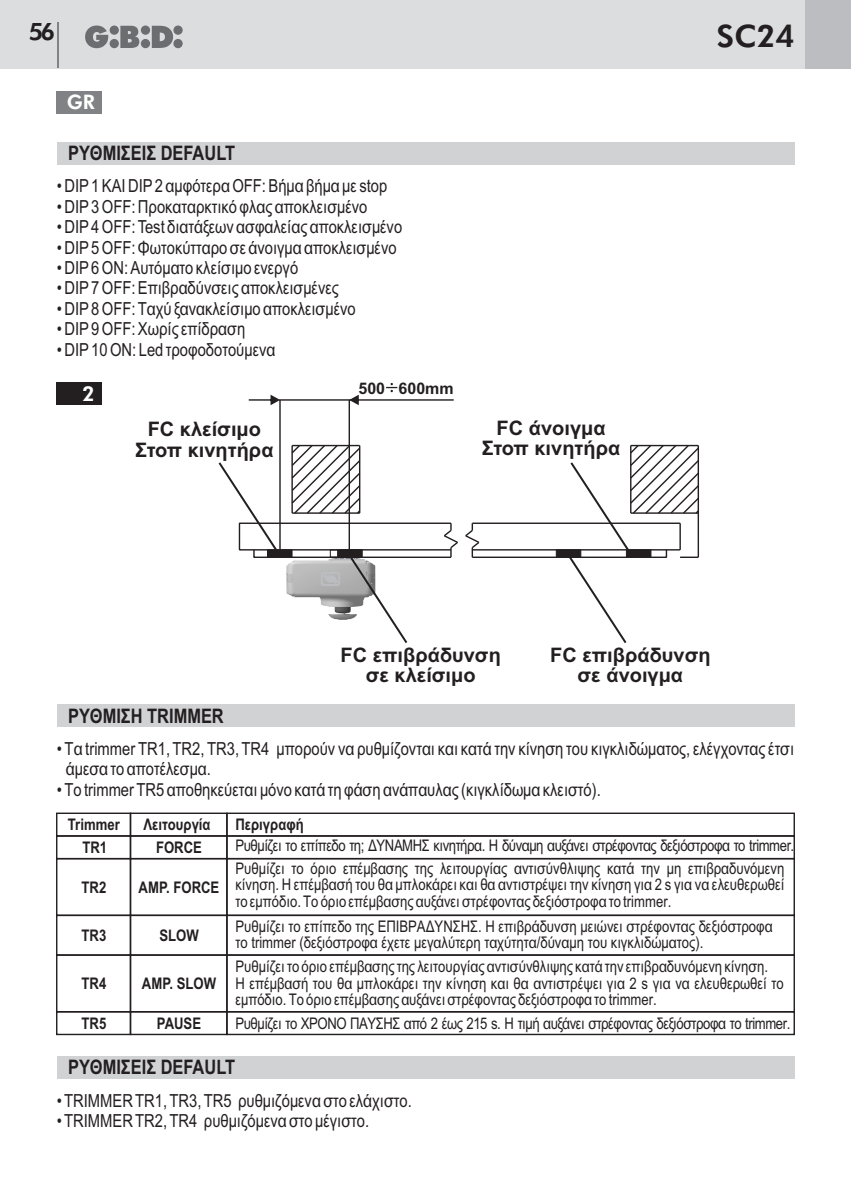
<style>
.page{position:relative;width:851px;height:1191px;background:#fff}
.page>*{position:absolute;margin:0;border:0;box-sizing:border-box;transform-origin:0 0}
.t1{font:800 31px "Futura BT";color:#231f20}
.t2{font:800 24px "Futura BT";color:#231f20}
.t3{font:800 20.6px "Futura BT";color:#fff}
.t4{font:700 20px/20.2px "Arial";color:#231f20;text-align:center}
.t5{font:700 20px "Arial Narrow";color:#231f20}
.t6{font:800 20px "Futura BT";color:#fff}
.t7{font:18px/20.4px "Arial Narrow";color:#231f20}
.t8{font:16px/16.4px "Arial Narrow";color:#231f20}
.t9{font:16px/22.6px "Arial Narrow";letter-spacing:-.025em;color:#231f20}
.t10{font:700 16px/22.8px "Arial Narrow";color:#231f20;text-align:center}
.t11{font:700 16px "Arial";color:#231f20}
</style>
<div class="page">
<div style="left:0;top:0;width:850px;height:68px;background:#dcdddf"></div>
<div style="left:805px;top:0;width:45px;height:68px;background:#bcbdc0"></div>
<svg style="left:85px;top:26px;width:98px;height:22px"></svg>
<hr style="left:57px;top:23px;width:1px;height:45px;background:#808285">
<div style="left:57px;top:91px;width:45px;height:22px;background:#808285"></div>
<div style="left:57px;top:142px;width:737px;height:22px;background:#d1d2d4"></div>
<div style="left:57px;top:704px;width:737px;height:23px;background:#d1d2d4"></div>
<div style="left:57px;top:1055px;width:737px;height:23px;background:#d1d2d4"></div>
<svg style="left:218px;top:444px;width:481px;height:199px"></svg>
<hr style="left:279px;top:400px;width:2px;height:153px;background:#231f20">
<hr style="left:348px;top:400px;width:2px;height:153px;background:#231f20">
<hr style="left:279px;top:399px;width:73px;height:2px;background:#231f20">
<svg style="left:249px;top:395px;width:31px;height:10px"></svg>
<svg style="left:349px;top:383px;width:104px;height:22px"></svg>
<div style="left:130px;top:812px;width:97px;height:24px;border:1px solid #231f20"></div>
<div style="left:226px;top:812px;width:568px;height:24px;border:1px solid #231f20"></div>
<div style="left:226px;top:835px;width:568px;height:24px;border:1px solid #231f20"></div>
<div style="left:226px;top:858px;width:568px;height:58px;border:1px solid #231f20"></div>
<div style="left:226px;top:914px;width:568px;height:41px;border:1px solid #231f20"></div>
<div style="left:226px;top:954px;width:568px;height:58px;border:1px solid #231f20"></div>
<div style="left:226px;top:1011px;width:568px;height:24px;border:1px solid #231f20"></div>
<div style="left:130px;top:835px;width:97px;height:24px;border:1px solid #231f20"></div>
<div style="left:130px;top:858px;width:97px;height:58px;border:1px solid #231f20"></div>
<div style="left:130px;top:914px;width:97px;height:41px;border:1px solid #231f20"></div>
<div style="left:130px;top:954px;width:97px;height:58px;border:1px solid #231f20"></div>
<div style="left:130px;top:1011px;width:97px;height:24px;border:1px solid #231f20"></div>
<div style="left:56px;top:812px;width:75px;height:24px;border:1px solid #231f20"></div>
<div style="left:56px;top:835px;width:75px;height:24px;border:1px solid #231f20"></div>
<div style="left:56px;top:858px;width:75px;height:58px;border:1px solid #231f20"></div>
<div style="left:56px;top:914px;width:75px;height:41px;border:1px solid #231f20"></div>
<div style="left:56px;top:954px;width:75px;height:58px;border:1px solid #231f20"></div>
<div style="left:56px;top:1011px;width:75px;height:24px;border:1px solid #231f20"></div>
<div style="left:57px;top:382px;width:45px;height:23px;background:#231f20"></div>
<h2 class="t2" style="left:29px;top:22px;width:28px">56</h2>
<h1 class="t1" style="left:716px;top:23px;width:79px">SC24</h1>
<p class="t6" style="left:67px;top:94px;width:30px">GR</p>
<p class="t5" style="left:68px;top:146px;width:169px">ΡΥΘΜΙΣΕΙΣ DEFAULT</p>
<p class="t7" style="left:57px;top:177px;width:332px">• DIP1 ΚΑΙ DIP2 αμφότερα OFF: Βήμα βήμα με stop</p>
<p class="t7" style="left:57px;top:198px;width:312px">• DIP3 OFF: Προκαταρκτικό φλας αποκλεισμένο</p>
<p class="t7" style="left:57px;top:218px;width:347px">• DIP4 OFF: Test διατάξεων ασφαλείας αποκλεισμένο</p>
<p class="t7" style="left:57px;top:239px;width:341px">• DIP5 OFF: Φωτοκύτταρο σε άνοιγμα αποκλεισμένο</p>
<p class="t7" style="left:57px;top:259px;width:243px">• DIP6 ON: Αυτόματο κλείσιμο ενεργό</p>
<p class="t7" style="left:57px;top:279px;width:283px">• DIP7 OFF: Επιβραδύνσεις αποκλεισμένες</p>
<p class="t7" style="left:57px;top:300px;width:300px">• DIP8 OFF: Ταχύ ξανακλείσιμο αποκλεισμένο</p>
<p class="t7" style="left:57px;top:320px;width:190px">• DIP9 OFF: Χωρίς επίδραση</p>
<p class="t7" style="left:57px;top:341px;width:220px">• DIP10 ON: Led τροφοδοτούμενα</p>
<p class="t3" style="left:82px;top:385px;width:14px">2</p>
<p class="t4" style="left:135px;top:421px;width:140px">FC κλείσιμο<br>Στοπ κινητήρα</p>
<p class="t11" style="left:358px;top:382px;width:97px">500 600mm</p>
<p class="t4" style="left:482px;top:420px;width:140px">FC άνοιγμα<br>Στοπ κινητήρα</p>
<p class="t5" style="left:68px;top:708px;width:157px">ΡΥΘΜΙΣΗ TRIMMER</p>
<p class="t4" style="left:340px;top:646px;width:162px">FC επιβράδυνση σε κλείσιμο</p>
<p class="t4" style="left:550px;top:646px;width:162px">FC επιβράδυνση σε άνοιγμα</p>
<p class="t7" style="left:66px;top:740px;width:729px;text-indent:-9px">• Τα trimmer TR1, TR2, TR3, TR4 μπορούν να ρυθμίζονται και κατά την κίνηση του κιγκλιδώματος, ελέγχοντας έτσι άμεσα το αποτέλεσμα.</p>
<p class="t7" style="left:57px;top:781px;width:545px">• Το trimmer TR5 αποθηκεύεται μόνο κατά τη φάση ανάπαυλας (κιγκλίδωμα κλειστό).</p>
<p class="t10" style="left:68px;top:814px;width:53px">Trimmer</p>
<p class="t10" style="left:235px;top:814px;width:70px">Περιγραφή</p>
<p class="t9" style="left:235px;top:836px;width:560px">Ρυθμίζει το επίπεδο τη; ΔΥΝΑΜΗΣ κινητήρα. Η δύναμη αυξάνει στρέφοντας δεξιόστροφα το trimmer.<br>Ρυθμίζει το όριο επέμβασης της λειτουργίας αντισύνθλιψης κατά την μη επιβραδυνόμενη</p>
<p class="t8" style="left:235px;top:878px;width:550px">κίνηση. Η επέμβασή του θα μπλοκάρει και θα αντιστρέψει την κίνηση για 2 s για να ελευθερωθεί το εμπόδιο. Το όριο επέμβασης αυξάνει στρέφοντας δεξιόστροφα το trimmer.</p>
<p class="t8" style="left:235px;top:919px;width:538px">Ρυθμίζει το επίπεδο της ΕΠΙΒΡΑΔΥΝΣΗΣ. Η επιβράδυνση μειώνει στρέφοντας δεξιόστροφα το trimmer (δεξιόστροφα έχετε μεγαλύτερη ταχύτητα/δύναμη του κιγκλιδώματος).</p>
<p class="t8" style="left:235px;top:960px;width:549px">Ρυθμίζει το όριο επέμβασης της λειτουργίας αντισύνθλιψης κατά την επιβραδυνόμενη κίνηση.<br>Η επέμβασή του θα μπλοκάρει την κίνηση και θα αντιστρέψει για 2 s για να ελευθερωθεί το εμπόδιο. Το όριο επέμβασης αυξάνει στρέφοντας δεξιόστροφα το trimmer.</p>
<p class="t9" style="left:235px;top:1013px;width:556px">Ρυθμίζει το ΧΡΟΝΟ ΠΑΥΣΗΣ από 2 έως 215 s. Η τιμή αυξάνει στρέφοντας δεξιόστροφα το trimmer.</p>
<p class="t10" style="left:143px;top:814px;width:69px">Λειτουργία<br>FORCE</p>
<p class="t10" style="left:139px;top:877px;width:82px">AMP. FORCE</p>
<p class="t10" style="left:159px;top:925px;width:41px">SLOW</p>
<p class="t10" style="left:142px;top:973px;width:76px">AMP. SLOW</p>
<p class="t10" style="left:157px;top:1013px;width:46px">PAUSE</p>
<p class="t10" style="left:82px;top:837px;width:26px">TR1</p>
<p class="t10" style="left:82px;top:877px;width:26px">TR2</p>
<p class="t10" style="left:82px;top:925px;width:26px">TR3</p>
<p class="t10" style="left:82px;top:973px;width:26px">TR4</p>
<p class="t10" style="left:82px;top:1013px;width:26px">TR5</p>
<p class="t5" style="left:68px;top:1059px;width:169px">ΡΥΘΜΙΣΕΙΣ DEFAULT</p>
<p class="t7" style="left:57px;top:1091px;width:356px">• TRIMMER TR1, TR3, TR5 ρυθμιζόμενα στο ελάχιστο.</p>
<p class="t7" style="left:57px;top:1112px;width:314px">• TRIMMER TR2, TR4 ρυθμιζόμενα στο μέγιστο.</p>
</div>
